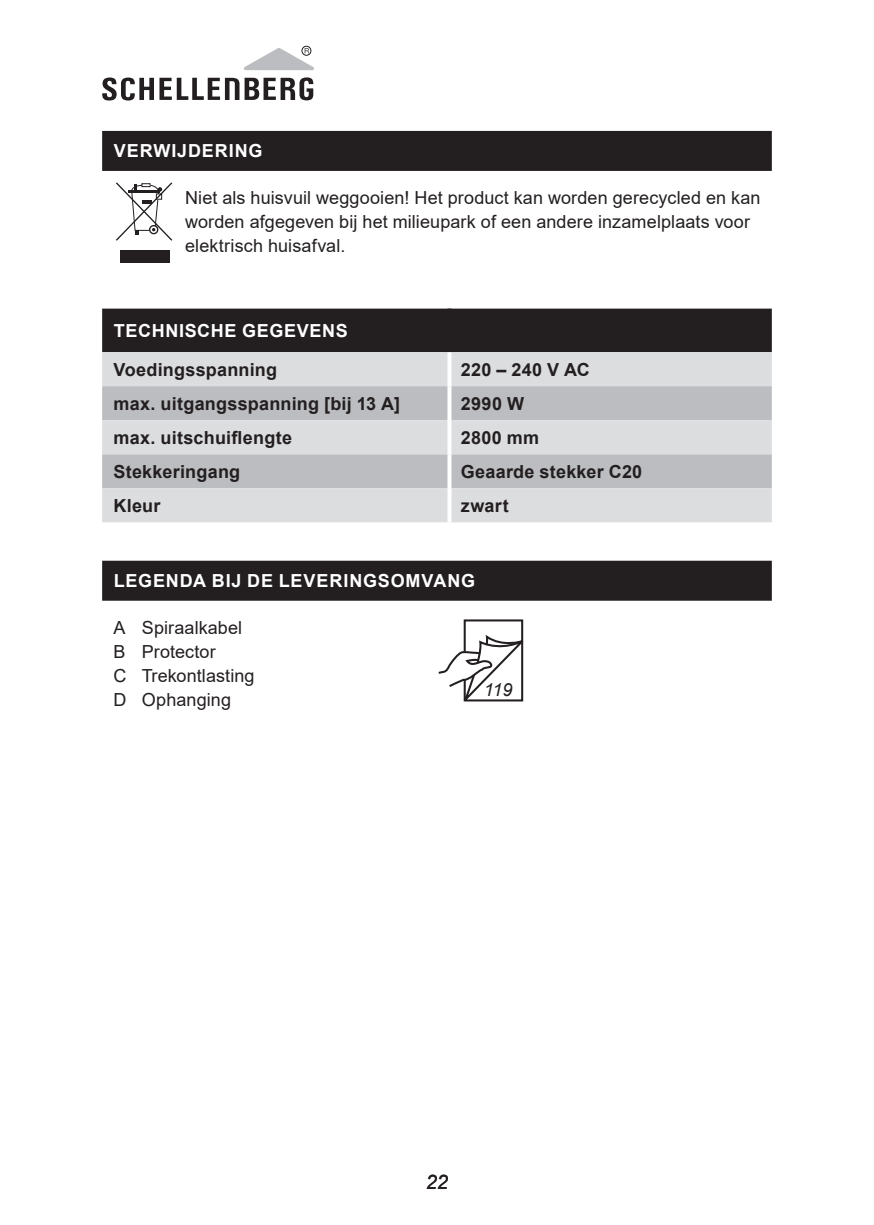
<style>
.page{position:relative;width:874px;height:1225px;background:#fff}
.page>*{position:absolute;margin:0;border:0;box-sizing:border-box;transform-origin:0 0}
.t1{font:italic 20px "Arial";color:#231f20}
._02_Text{font:18px/24px "Arial";letter-spacing:.005em;color:#231f20}
.t2{font:700 18px "Arial";letter-spacing:.015em;color:#231f20}
._02_Headline_schwarz{font:700 18px "Arial";letter-spacing:.045em;color:#fff}
._02_Copy_normal{font:18px "Arial";letter-spacing:.005em;color:#231f20}
.t3{font:italic 18px "Arial";color:#231f20}
</style>
<div class="page">
<div style="left:301px;top:46px;width:10px;height:10px;border:1px solid #231f20;border-radius:50%"></div>
<svg style="left:102px;top:77px;width:211px;height:24px"></svg>
<svg style="left:244px;top:48px;width:70px;height:22px"></svg>
<div style="left:102px;top:131px;width:669px;height:40px;background:#231f20"></div>
<div style="left:102px;top:561px;width:669px;height:40px;background:#231f20"></div>
<svg style="left:102px;top:309px;width:669px;height:77px;background:#747274"></svg>
<div style="left:102px;top:386px;width:669px;height:34px;background:#bcbdc0"></div>
<svg style="left:102px;top:420px;width:669px;height:102px;background:#d1d2d4"></svg>
<hr style="left:447px;top:309px;width:4px;height:43px;background:#231f20">
<svg style="left:447px;top:352px;width:4px;height:34px"></svg>
<svg style="left:447px;top:386px;width:4px;height:34px"></svg>
<svg style="left:447px;top:420px;width:4px;height:34px"></svg>
<svg style="left:447px;top:454px;width:4px;height:34px"></svg>
<svg style="left:447px;top:488px;width:4px;height:34px"></svg>
<div style="left:120px;top:250px;width:50px;height:13px;background:#231f20"></div>
<svg style="left:116px;top:182px;width:57px;height:59px"></svg>
<svg style="left:438px;top:619px;width:86px;height:83px"></svg>
<p class="_02_Headline_schwarz" style="left:114px;top:138px;width:150px">VERWIJDERING</p>
<p class="_02_Text" style="left:185px;top:186px;width:576px">Niet als huisvuil weggooien! Het product kan worden gerecycled en kan worden afgegeven bij het milieupark of een andere inzamelplaats voor elektrisch huisafval.</p>
<p class="_02_Headline_schwarz" style="left:114px;top:318px;width:235px">TECHNISCHE GEGEVENS</p>
<p class="t2" style="left:113px;top:357px;width:165px">Voedingsspanning</p>
<p class="t2" style="left:460px;top:357px;width:130px">220 – 240 V AC</p>
<p class="t2" style="left:113px;top:391px;width:288px">max. uitgangsspanning [bij 13 A]</p>
<p class="t2" style="left:460px;top:391px;width:65px">2990 W</p>
<p class="t2" style="left:113px;top:425px;width:180px">max. uitschuiflengte</p>
<p class="t2" style="left:460px;top:425px;width:80px">2800 mm</p>
<p class="t2" style="left:113px;top:459px;width:128px">Stekkeringang</p>
<p class="t2" style="left:460px;top:459px;width:183px">Geaarde stekker C20</p>
<p class="t2" style="left:113px;top:493px;width:48px">Kleur</p>
<p class="t2" style="left:460px;top:493px;width:49px">zwart</p>
<p class="_02_Headline_schwarz" style="left:114px;top:568px;width:363px">LEGENDA BIJ DE LEVERINGSOMVANG</p>
<p class="_02_Copy_normal" style="left:113px;top:615px;width:130px">A Spiraalkabel</p>
<p class="_02_Copy_normal" style="left:113px;top:639px;width:104px">B Protector</p>
<p class="_02_Copy_normal" style="left:113px;top:663px;width:142px">C Trekontlasting</p>
<p class="_02_Copy_normal" style="left:113px;top:687px;width:119px">D Ophanging</p>
<p class="t3" style="left:483px;top:678px;width:30px">119</p>
<p class="t1" style="left:425px;top:1168px;width:24px">22</p>
</div>
